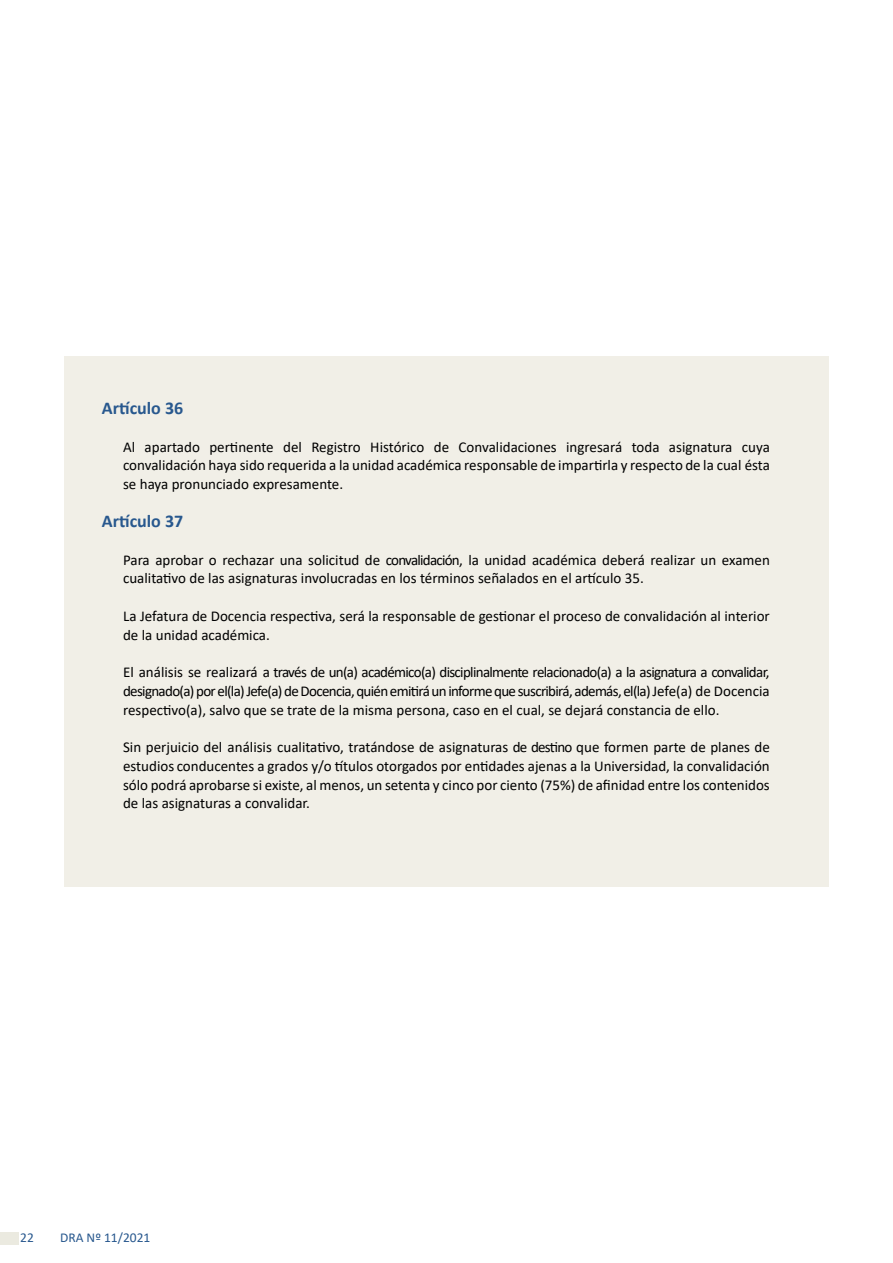
<style>
.page{position:relative;width:893px;height:1263px;background:#fff}
.page>*{position:absolute;margin:0;border:0;box-sizing:border-box;transform-origin:0 0}
.t1{font:700 18px "Calibri";color:#28588e}
.t2{font:15px/18.8px "Calibri";color:#000;text-align:justify}
.t3{font:13.5px "Calibri";color:#28588e}
</style>
<div class="page">
<div style="left:0;top:1232px;width:18px;height:12px;background:#ebeae0"></div>
<div style="left:64px;top:357px;width:765px;height:530px;background:#f1efe7"></div>
<p class="t1" style="left:102px;top:395px;width:83px">Artículo 36</p>
<p class="t2" style="left:123px;top:437px;width:648px">Al apartado pertinente del Registro Histórico de Convalidaciones ingresará toda asignatura cuya convalidación haya sido requerida a la unidad académica responsable de impartirla y respecto de la cual ésta se haya pronunciado expresamente.</p>
<p class="t1" style="left:102px;top:508px;width:83px">Artículo 37</p>
<p class="t2" style="left:123px;top:550px;width:648px">Para aprobar o rechazar una solicitud de convalidación, la unidad académica deberá realizar un examen cualitativo de las asignaturas involucradas en los términos señalados en el artículo 35.</p>
<p class="t2" style="left:123px;top:606px;width:648px">La Jefatura de Docencia respectiva, será la responsable de gestionar el proceso de convalidación al interior de la unidad académica.</p>
<p class="t2" style="left:123px;top:662px;width:648px">El análisis se realizará a través de un(a) académico(a) disciplinalmente relacionado(a) a la asignatura a convalidar, designado(a) por el(la) Jefe(a) de Docencia, quién emitirá un informe que suscribirá, además, el(la) Jefe(a) de Docencia respectivo(a), salvo que se trate de la misma persona, caso en el cual, se dejará constancia de ello.</p>
<p class="t2" style="left:123px;top:737px;width:648px">Sin perjuicio del análisis cualitativo, tratándose de asignaturas de destino que formen parte de planes de estudios conducentes a grados y/o títulos otorgados por entidades ajenas a la Universidad, la convalidación sólo podrá aprobarse si existe, al menos, un setenta y cinco por ciento (75%) de afinidad entre los contenidos de las asignaturas a convalidar.</p>
<p class="t3" style="left:20px;top:1228px;width:15px">22</p>
<p class="t3" style="left:60px;top:1228px;width:92px">DRA Nº 11/2021</p>
</div>
